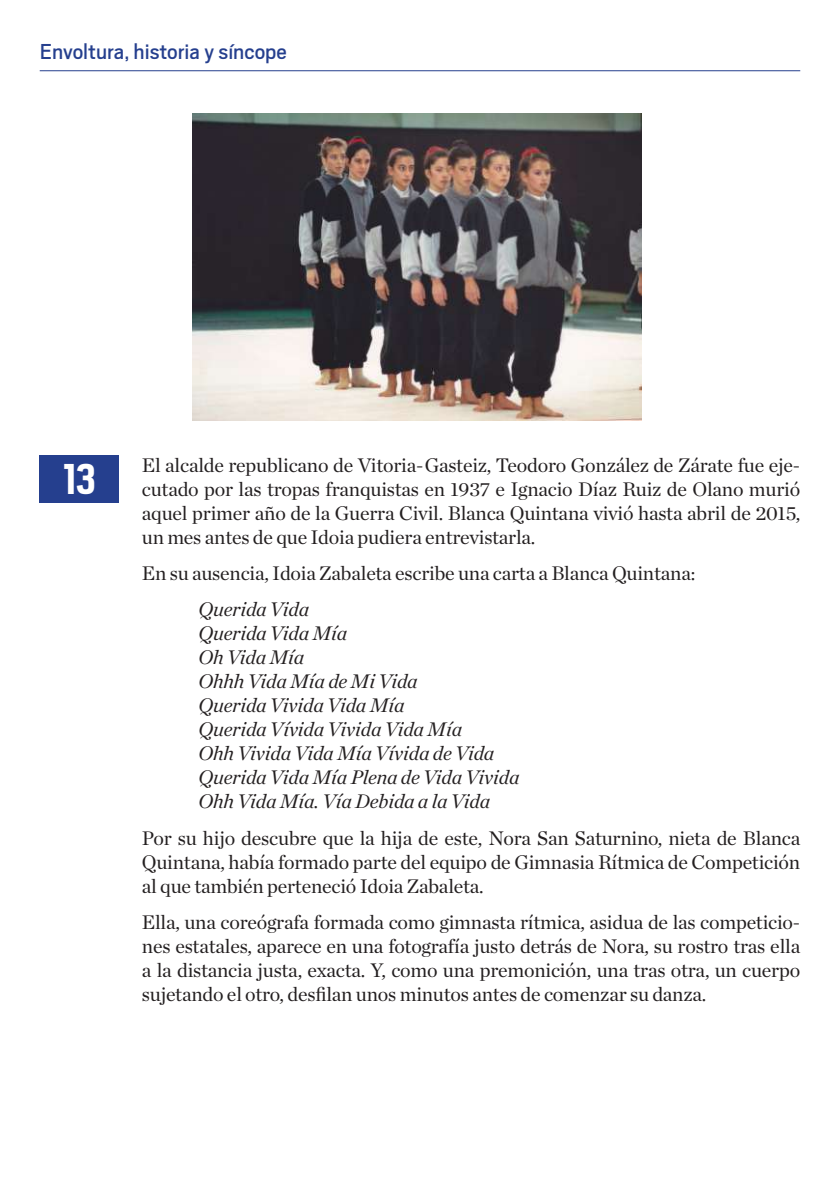
<style>
.page{position:relative;width:840px;height:1191px;background:#fff}
.page>*{position:absolute;margin:0;border:0;box-sizing:border-box;transform-origin:0 0}
.t1{font:700 48px "Scout Cond";color:#fff}
.t2{font:24px "Scout";color:#253f8e}
.t3{font:20px/24px "Chronicle Deck";letter-spacing:-.01em;color:#231f20;text-align:justify}
.t4{font:italic 20px/24px "Chronicle Deck";letter-spacing:-.01em;color:#231f20}
</style>
<div class="page">
<hr style="left:40px;top:70px;width:759px;height:1px;background:#253f8e">
<img style="left:193px;top:113px;width:448px;height:307px">
<div style="left:40px;top:455px;width:79px;height:48px;background:#253f8e"></div>
<p class="t2" style="left:40px;top:36px;width:248px">Envoltura, historia y síncope</p>
<h1 class="t1" style="left:63px;top:448px;width:34px">13</h1>
<p class="t3" style="left:142px;top:453px;width:659px">El alcalde republicano de Vitoria-Gasteiz, Teodoro González de Zárate fue eje&shy;cutado por las tropas franquistas en 1937 e Ignacio Díaz Ruiz de Olano murió aquel primer año de la Guerra Civil. Blanca Quintana vivió hasta abril de 2015, un mes antes de que Idoia pudiera entrevistarla.</p>
<p class="t3" style="left:142px;top:561px;width:554px">En su ausencia, Idoia Zabaleta escribe una carta a Blanca Quintana:</p>
<p class="t4" style="left:198px;top:597px;width:322px">Querida Vida<br>Querida Vida Mía<br>Oh Vida Mía<br>Ohhh Vida Mía de Mi Vida<br>Querida Vivida Vida Mía<br>Querida Vívida Vivida Vida Mía<br>Ohh Vivida Vida Mía Vívida de Vida<br>Querida Vida Mía Plena de Vida Vivida<br>Ohh Vida Mía. Vía Debida a la Vida</p>
<p class="t3" style="left:142px;top:825px;width:659px">Por su hijo descubre que la hija de este, Nora San Saturnino, nieta de Blanca Quintana, había formado parte del equipo de Gimnasia Rítmica de Competición al que también perteneció Idoia Zabaleta.</p>
<p class="t3" style="left:142px;top:909px;width:659px">Ella, una coreógrafa formada como gimnasta rítmica, asidua de las competicio&shy;nes estatales, aparece en una fotografía justo detrás de Nora, su rostro tras ella a la distancia justa, exacta. Y, como una premonición, una tras otra, un cuerpo sujetando el otro, desfilan unos minutos antes de comenzar su danza.</p>
</div>
